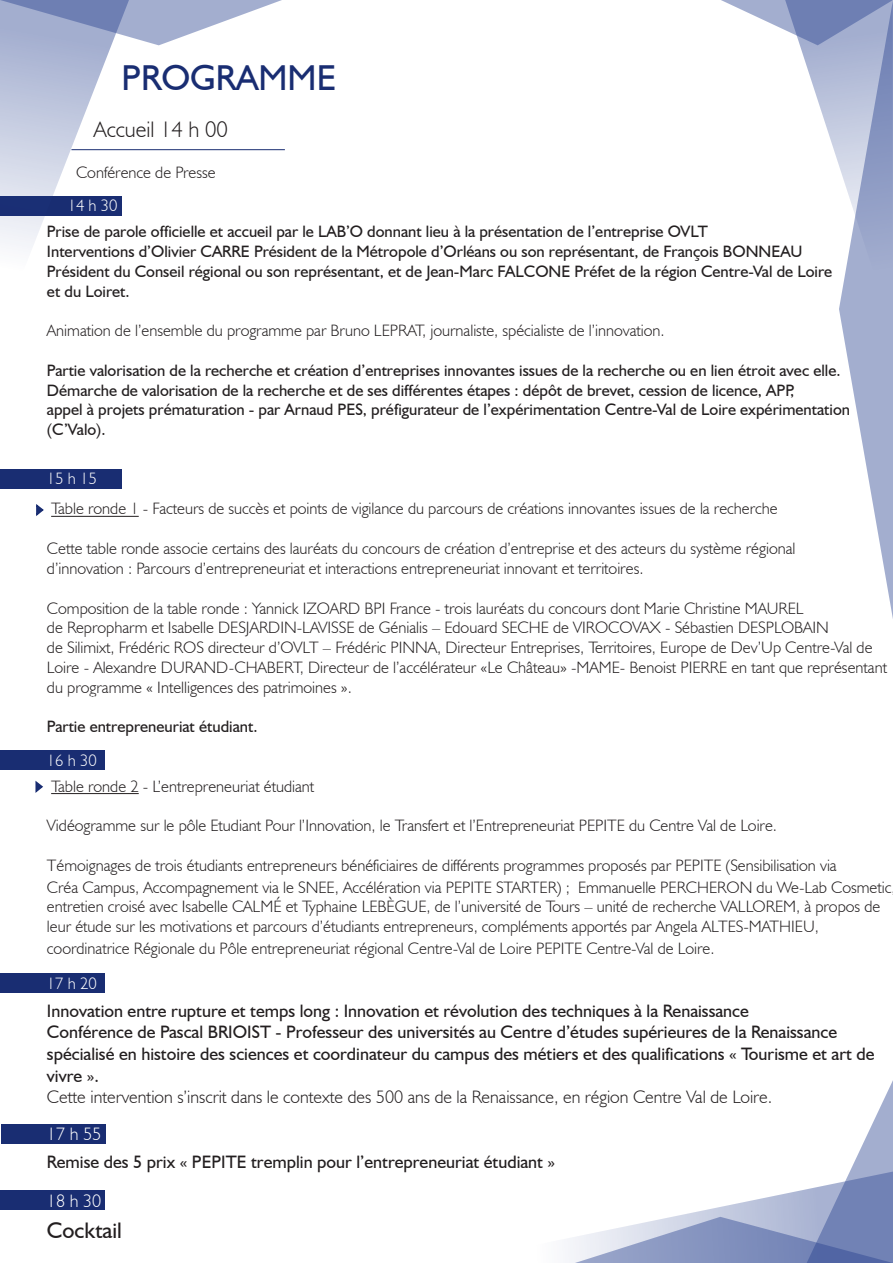
<style>
.page{position:relative;width:893px;height:1263px;background:#fff}
.page>*{position:absolute;margin:0;border:0;box-sizing:border-box;transform-origin:0 0}
.t1{font:36px "Humanist 521 BT";color:#192d72}
.t2{font:300 22.5px "Humanist 521 BT";color:#231f20}
.t3{font:22.5px "Humanist 521 BT";color:#231f20}
.t4{font:18px/21.6px "Humanist 521 BT";color:#231f20}
.t5{font:300 18px "Humanist 521 BT";color:#231f20}
.t6{font:300 18px "Humanist 521 BT";color:#fff}
.t7{font:300 16.5px/19.8px "Humanist 521 BT";color:#231f20}
.t8{font:16.5px "Humanist 521 BT";color:#231f20}
.t9{font:300 16.5px "Humanist 521 BT";color:#fff}
</style>
<div class="page">
<div style="left:1px;top:1124px;width:104px;height:19px;background:#192d72"></div>
<div style="left:0;top:750px;width:104px;height:20px;background:#192d72"></div>
<div style="left:0;top:974px;width:104px;height:19px;background:#192d72"></div>
<div style="left:0;top:1190px;width:104px;height:19px;background:#192d72"></div>
<svg style="left:0;top:0;width:282px;height:248px"></svg>
<svg style="left:721px;top:0;width:172px;height:619px"></svg>
<svg style="left:567px;top:1080px;width:326px;height:183px"></svg>
<svg style="left:36px;top:504px;width:8px;height:12px"></svg>
<svg style="left:35px;top:780px;width:8px;height:13px"></svg>
<hr style="left:71px;top:149px;width:214px;height:1px;background:#192d72">
<div style="left:0;top:469px;width:122px;height:20px;background:#192d72"></div>
<hr style="left:51px;top:516px;width:88px;height:1px;background:#231f20">
<hr style="left:51px;top:793px;width:88px;height:1px;background:#231f20">
<p class="t1" style="left:122px;top:56px;width:216px">PROGRAMME</p>
<p class="t2" style="left:94px;top:116px;width:135px">Accueil 14 h 00</p>
<p class="t7" style="left:76px;top:162px;width:141px">Conférence de Presse</p>
<p class="t9" style="left:68px;top:196px;width:51px">14 h 30</p>
<p class="t8" style="left:47px;top:221px;width:662px">Prise de parole officielle et accueil par le LAB’O donnant lieu à la présentation de l’entreprise OVLT</p>
<p class="t8" style="left:47px;top:241px;width:757px">Interventions d’Olivier CARRE Président de la Métropole d’Orléans ou son représentant, de François BONNEAU</p>
<p class="t8" style="left:47px;top:261px;width:787px">Président du Conseil régional ou son représentant, et de Jean-Marc FALCONE Préfet de la région Centre-Val de Loire</p>
<p class="t8" style="left:47px;top:281px;width:84px">et du Loiret.</p>
<p class="t7" style="left:47px;top:320px;width:619px">Animation de l’ensemble du programme par Bruno LEPRAT, journaliste, spécialiste de l’innovation.</p>
<p class="t8" style="left:47px;top:360px;width:795px">Partie valorisation de la recherche et création d’entreprises innovantes issues de la recherche ou en lien étroit avec elle.</p>
<p class="t8" style="left:47px;top:380px;width:749px">Démarche de valorisation de la recherche et de ses différentes étapes : dépôt de brevet, cession de licence, APP,</p>
<p class="t8" style="left:47px;top:400px;width:805px">appel à projets prématuration - par Arnaud PES, préfigurateur de l’expérimentation Centre-Val de Loire expérimentation</p>
<p class="t8" style="left:47px;top:419px;width:60px">(C’Valo).</p>
<p class="t9" style="left:47px;top:468px;width:51px">15 h 15</p>
<p class="t7" style="left:51px;top:499px;width:728px">Table ronde 1 - Facteurs de succès et points de vigilance du parcours de créations innovantes issues de la recherche</p>
<p class="t7" style="left:47px;top:538px;width:750px">Cette table ronde associe certains des lauréats du concours de création d’entreprise et des acteurs du système régional</p>
<p class="t7" style="left:47px;top:558px;width:598px">d’innovation : Parcours d’entrepreneuriat et interactions entrepreneuriat innovant et territoires.</p>
<p class="t7" style="left:47px;top:598px;width:758px">Composition de la table ronde : Yannick IZOARD BPI France - trois lauréats du concours dont Marie Christine MAUREL</p>
<p class="t7" style="left:47px;top:617px;width:783px">de Repropharm et Isabelle DESJARDIN-LAVISSE de Génialis – Edouard SECHE de VIROCOVAX - Sébastien DESPLOBAIN</p>
<p class="t7" style="left:47px;top:637px;width:841px">de Silimixt, Frédéric ROS directeur d’OVLT – Frédéric PINNA, Directeur Entreprises, Territoires, Europe de Dev’Up Centre-Val de<br>Loire - Alexandre DURAND-CHABERT, Directeur de l’accélérateur «Le Château» -MAME- Benoist PIERRE en tant que représentant du programme « Intelligences des patrimoines ».</p>
<p class="t8" style="left:47px;top:716px;width:212px">Partie entrepreneuriat étudiant.</p>
<p class="t9" style="left:47px;top:750px;width:51px">16 h 30</p>
<p class="t7" style="left:51px;top:776px;width:265px">Table ronde 2 - L’entrepreneuriat étudiant</p>
<p class="t7" style="left:47px;top:815px;width:732px">Vidéogramme sur le pôle Etudiant Pour l’Innovation, le Transfert et l’Entrepreneuriat PEPITE du Centre Val de Loire.</p>
<p class="t7" style="left:47px;top:855px;width:791px">Témoignages de trois étudiants entrepreneurs bénéficiaires de différents programmes proposés par PEPITE (Sensibilisation via</p>
<p class="t7" style="left:47px;top:877px;width:846px">Créa Campus, Accompagnement via le SNEE, Accélération via PEPITE STARTER) ; Emmanuelle PERCHERON du We-Lab Cosmetic entretien croisé avec Isabelle CALMÉ et Typhaine LEBÈGUE, de l’université de Tours – unité de recherche VALLOREM, à propos de leur étude sur les motivations et parcours d’étudiants entrepreneurs, compléments apportés par Angela ALTES-MATHIEU,</p>
<p class="t7" style="left:47px;top:938px;width:669px">coordinatrice Régionale du Pôle entrepreneuriat régional Centre-Val de Loire PEPITE Centre-Val de Loire.</p>
<p class="t9" style="left:47px;top:973px;width:51px">17 h 20</p>
<p class="t4" style="left:47px;top:999px;width:703px">Innovation entre rupture et temps long : Innovation et révolution des techniques à la Renaissance</p>
<p class="t4" style="left:47px;top:1021px;width:792px">Conférence de Pascal BRIOIST - Professeur des universités au Centre d’études supérieures de la Renaissance</p>
<p class="t4" style="left:47px;top:1043px;width:829px">spécialisé en histoire des sciences et coordinateur du campus des métiers et des qualifications « Tourisme et art de vivre ».</p>
<p class="t5" style="left:47px;top:1086px;width:727px">Cette intervention s’inscrit dans le contexte des 500 ans de la Renaissance, en région Centre Val de Loire.</p>
<p class="t6" style="left:47px;top:1123px;width:56px">17 h 55</p>
<p class="t4" style="left:47px;top:1151px;width:510px">Remise des 5 prix « PEPITE tremplin pour l’entrepreneuriat étudiant »</p>
<p class="t6" style="left:47px;top:1189px;width:56px">18 h 30</p>
<p class="t3" style="left:47px;top:1216px;width:76px">Cocktail</p>
</div>
